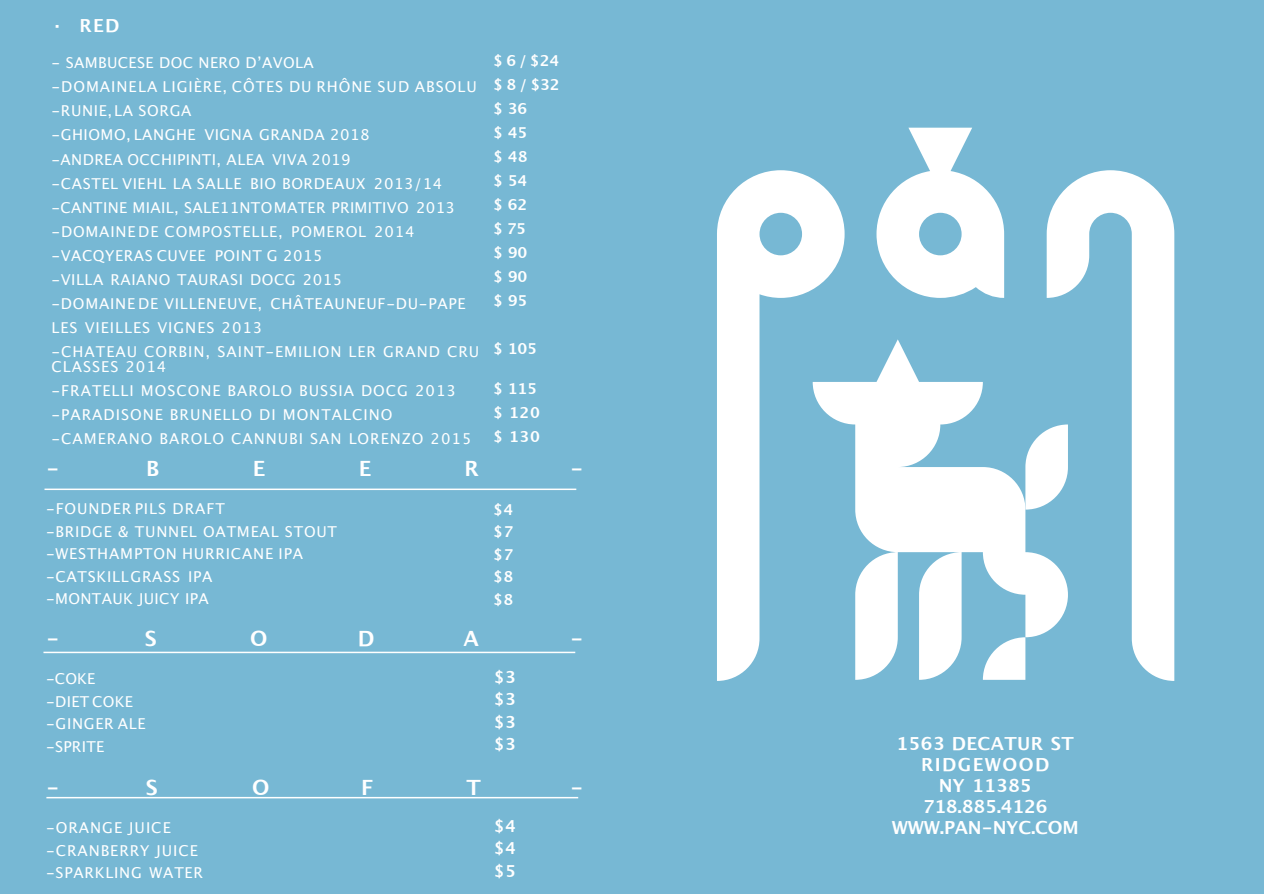
<style>
.page{position:relative;width:1264px;height:894px;background:#fff}
.page>*{position:absolute;margin:0;border:0;box-sizing:border-box;transform-origin:0 0}
.t1{font:700 21px "Lucida Grande";color:#fff}
.t2{font:700 18px/21px "Lucida Grande";letter-spacing:.01em;color:#fff;text-align:center}
.t3{font:700 16.5px/22.5px "Lucida Grande";color:#fff;text-align:justify}
.t4{font:15px/24px "Lucida Grande";letter-spacing:.05em;color:#fff}
.t5{font:700 15px/24px "Lucida Grande";letter-spacing:-.015em;color:#fff}
.t6{font:15px/22.5px "Lucida Grande";letter-spacing:.025em;color:#fff}
.t7{font:700 15px/24px "Lucida Grande";letter-spacing:.04em;color:#fff}
</style>
<div class="page">
<div style="left:0;top:0;width:1263px;height:893px;background:#77b8d4"></div>
<svg style="left:876px;top:128px;width:128px;height:170px"></svg>
<svg style="left:1046px;top:170px;width:128px;height:510px"></svg>
<svg style="left:717px;top:170px;width:127px;height:510px;fill:#fff"></svg>
<svg style="left:812px;top:339px;width:255px;height:340px"></svg>
<svg style="left:982px;top:637px;width:43px;height:42px"></svg>
<hr style="left:44px;top:488px;width:532px;height:2px;background:#fff">
<hr style="left:43px;top:651px;width:532px;height:2px;background:#fff">
<hr style="left:46px;top:796px;width:532px;height:2px;background:#fff">
<p class="t2" style="left:52px;top:17px;width:69px">· RED</p>
<p class="t4" style="left:52px;top:52px;width:429px">- SAMBUCESE DOC NERO DʼAVOLA<br>-DOMAINELA LIGIÈRE, CÔTES DU RHÔNE SUD ABSOLU -RUNIE,LA SORGA<br>-GHIOMO, LANGHE VIGNA GRANDA 2018<br>-ANDREA OCCHIPINTI, ALEA VIVA 2019<br>-CASTEL VIEHL LA SALLE BIO BORDEAUX 2013/14 -CANTINE MIAIL, SALE11NTOMATER PRIMITIVO 2013 -DOMAINE DE COMPOSTELLE, POMEROL 2014 -VACQYERAS CUVEE POINT G 2015<br>-VILLA RAIANO TAURASI DOCG 2015<br>-DOMAINE DE VILLENEUVE, CHÂTEAUNEUF-DU-PAPE LES VIEILLES VIGNES 2013<br>-CHATEAU CORBIN, SAINT-EMILION LER GRAND CRU</p>
<p class="t4" style="left:52px;top:355px;width:421px">CLASSES 2014<br>-FRATELLI MOSCONE BAROLO BUSSIA DOCG 2013 -PARADISONE BRUNELLO DI MONTALCINO -CAMERANO BAROLO CANNUBI SAN LORENZO 2015</p>
<p class="t5" style="left:493px;top:49px;width:68px">$6/$24 $8/$32 $ 36<br>$ 45<br>$ 48<br>$ 54<br>$ 62<br>$ 75<br>$ 90<br>$ 90<br>$ 95</p>
<p class="t5" style="left:493px;top:337px;width:46px">$ 105</p>
<p class="t7" style="left:493px;top:378px;width:48px">$ 115 $ 120 $ 130</p>
<h1 class="t1" style="left:46px;top:459px;width:15px">-</h1>
<h1 class="t1" style="left:146px;top:459px;width:15px">B</h1>
<h1 class="t1" style="left:253px;top:459px;width:14px">E</h1>
<h1 class="t1" style="left:359px;top:459px;width:14px">E</h1>
<h1 class="t1" style="left:464px;top:459px;width:16px">R</h1>
<h1 class="t1" style="left:570px;top:459px;width:15px">-</h1>
<p class="t4" style="left:46px;top:498px;width:292px;line-height:22.5px">-FOUNDER PILS DRAFT<br>-BRIDGE &amp; TUNNEL OATMEAL STOUT -WESTHAMPTON HURRICANE IPA -CATSKILLGRASS IPA<br>-MONTAUK JUICY IPA</p>
<h1 class="t1" style="left:46px;top:629px;width:15px">-</h1>
<h1 class="t1" style="left:145px;top:629px;width:13px">S</h1>
<h1 class="t1" style="left:250px;top:629px;width:19px">O</h1>
<h1 class="t1" style="left:358px;top:629px;width:18px">D</h1>
<h1 class="t1" style="left:463px;top:629px;width:17px">A</h1>
<h1 class="t1" style="left:570px;top:629px;width:15px">-</h1>
<p class="t6" style="left:46px;top:668px;width:101px">-COKE<br>-DIET COKE -GINGER ALE -SPRITE</p>
<h1 class="t1" style="left:46px;top:778px;width:15px">-</h1>
<h1 class="t1" style="left:146px;top:778px;width:13px">S</h1>
<h1 class="t1" style="left:252px;top:778px;width:19px">O</h1>
<h1 class="t1" style="left:361px;top:778px;width:14px">F</h1>
<h1 class="t1" style="left:466px;top:778px;width:16px">T</h1>
<h1 class="t1" style="left:570px;top:778px;width:15px">-</h1>
<p class="t4" style="left:46px;top:817px;width:158px;line-height:22.5px">-ORANGE JUICE -CRANBERRY JUICE -SPARKLING WATER</p>
<p class="t5" style="left:493px;top:498px;width:22px;line-height:22.5px;text-align:justify">$4 $7 $7 $8 $8</p>
<p class="t3" style="left:493px;top:666px;width:24px">$3 $3 $3 $3</p>
<p class="t3" style="left:493px;top:815px;width:24px">$4 $4 $5</p>
<p class="t2" style="left:891px;top:733px;width:188px">1563 DECATUR ST<br>RIDGEWOOD<br>NY 11385<br>718.885.4126<br>WWW.PAN-NYC.COM</p>
</div>
